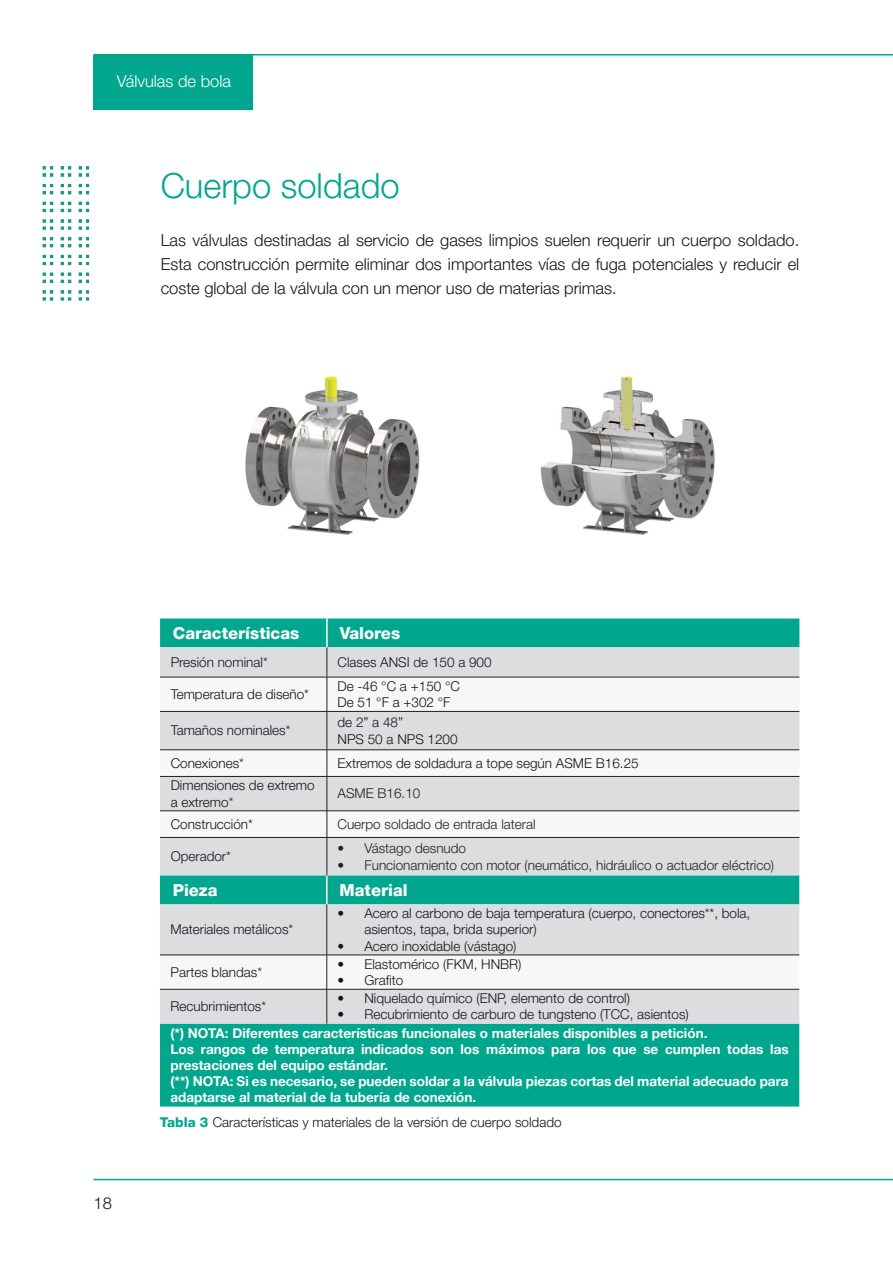
<style>
.page{position:relative;width:893px;height:1263px;background:#fff}
.page>*{position:absolute;margin:0;border:0;box-sizing:border-box;transform-origin:0 0}
.Testo{font:300 34.5px "Helvetica Neue LT Pro";color:#00a78e}
.Testo-2{font:300 16.5px/24px "Helvetica Neue LT Pro";color:#121418;text-align:justify}
.titoli_tabella_bianc{font:800 16.5px "Helvetica Neue LT Pro";color:#fff}
.t1{font:300 16.5px "Helvetica Neue LT Pro";color:#fff}
.testo_tabella{font:300 13.5px/16.2px "Helvetica Neue LT Pro";color:#121418}
.testo_tabella-2{font:700 13.5px/16.2px "Helvetica Neue LT Pro";color:#fff}
.testo_tabella-3{font:300 13.5px "Helvetica Neue LT Pro";color:#231f20}
.s1{font-weight:800;color:#00a78e}
</style>
<div class="page">
<div style="left:94px;top:55px;width:159px;height:55px;background:#00a78e"></div>
<img style="left:42px;top:166px;width:48px;height:135px">
<hr style="left:94px;top:1179px;width:799px;height:1px;background:#00a78e">
<hr style="left:94px;top:54px;width:799px;height:2px;background:#00a78e">
<div style="left:160px;top:618px;width:639px;height:29px;background:#00a78e"></div>
<div style="left:160px;top:647px;width:639px;height:228px;background:#dcdddf"></div>
<svg style="left:160px;top:678px;width:639px;height:159px"></svg>
<hr style="left:326px;top:618px;width:2px;height:29px;background:#fff">
<hr style="left:327px;top:647px;width:1px;height:30px;background:#231f20">
<hr style="left:160px;top:677px;width:167px;height:1px;background:#231f20">
<hr style="left:327px;top:677px;width:472px;height:1px;background:#231f20">
<hr style="left:327px;top:677px;width:1px;height:34px;background:#231f20">
<hr style="left:160px;top:711px;width:167px;height:1px;background:#231f20">
<hr style="left:327px;top:711px;width:472px;height:1px;background:#231f20">
<hr style="left:327px;top:712px;width:1px;height:38px;background:#231f20">
<hr style="left:160px;top:749px;width:167px;height:1px;background:#231f20">
<hr style="left:327px;top:749px;width:472px;height:1px;background:#231f20">
<svg style="left:327px;top:750px;width:1px;height:26px"></svg>
<hr style="left:160px;top:776px;width:167px;height:1px;background:#231f20">
<hr style="left:327px;top:776px;width:472px;height:1px;background:#231f20">
<hr style="left:327px;top:777px;width:1px;height:34px;background:#231f20">
<hr style="left:160px;top:810px;width:167px;height:1px;background:#231f20">
<hr style="left:327px;top:810px;width:472px;height:1px;background:#231f20">
<svg style="left:327px;top:811px;width:1px;height:26px"></svg>
<hr style="left:160px;top:837px;width:167px;height:1px;background:#231f20">
<hr style="left:327px;top:837px;width:472px;height:1px;background:#231f20">
<hr style="left:327px;top:838px;width:1px;height:38px;background:#231f20">
<div style="left:160px;top:875px;width:639px;height:231px;background:#00a78e"></div>
<div style="left:160px;top:904px;width:639px;height:119px;background:#dcdddf"></div>
<svg style="left:160px;top:956px;width:639px;height:33px"></svg>
<hr style="left:326px;top:875px;width:2px;height:29px;background:#fff">
<hr style="left:327px;top:904px;width:1px;height:51px;background:#231f20">
<hr style="left:160px;top:955px;width:167px;height:1px;background:#231f20">
<hr style="left:327px;top:955px;width:472px;height:1px;background:#231f20">
<hr style="left:327px;top:955px;width:1px;height:34px;background:#231f20">
<hr style="left:160px;top:989px;width:167px;height:1px;background:#231f20">
<hr style="left:327px;top:989px;width:472px;height:1px;background:#231f20">
<hr style="left:327px;top:989px;width:1px;height:34px;background:#231f20">
<img style="left:540px;top:376px;width:175px;height:159px">
<img style="left:245px;top:376px;width:175px;height:159px">
<p class="t1" style="left:117px;top:71px;width:116px">Válvulas de bola</p>
<p class="Testo" style="left:161px;top:165px;width:241px">Cuerpo soldado</p>
<p class="Testo-2" style="left:161px;top:228px;width:640px">Las válvulas destinadas al servicio de gases limpios suelen requerir un cuerpo soldado.<br>Esta construcción permite eliminar dos importantes vías de fuga potenciales y reducir el coste global de la válvula con un menor uso de materias primas.</p>
<p class="titoli_tabella_bianc" style="left:173px;top:623px;width:128px">Características</p>
<p class="titoli_tabella_bianc" style="left:340px;top:623px;width:62px">Valores</p>
<p class="testo_tabella" style="left:171px;top:654px;width:99px">Presión nominal*</p>
<p class="testo_tabella" style="left:338px;top:654px;width:156px">Clases ANSI de 150 a 900</p>
<p class="testo_tabella" style="left:171px;top:686px;width:140px">Temperatura de diseño*</p>
<p class="testo_tabella" style="left:338px;top:678px;width:124px">De -46 °C a +150 °C</p>
<p class="testo_tabella" style="left:338px;top:694px;width:114px">De 51 °F a +302 °F</p>
<p class="testo_tabella" style="left:171px;top:722px;width:121px">Tamaños nominales*</p>
<p class="testo_tabella" style="left:338px;top:714px;width:67px">de 2” a 48”</p>
<p class="testo_tabella" style="left:338px;top:730px;width:122px">NPS 50 a NPS 1200</p>
<p class="testo_tabella" style="left:171px;top:755px;width:75px">Conexiones*</p>
<p class="testo_tabella" style="left:338px;top:755px;width:303px">Extremos de soldadura a tope según ASME B16.25</p>
<p class="testo_tabella" style="left:171px;top:777px;width:146px">Dimensiones de extremo a extremo*</p>
<p class="testo_tabella-3" style="left:338px;top:785px;width:84px">ASME B16.10</p>
<p class="testo_tabella" style="left:171px;top:816px;width:84px">Construcción*</p>
<p class="testo_tabella-3" style="left:338px;top:816px;width:200px">Cuerpo soldado de entrada lateral</p>
<p class="testo_tabella" style="left:171px;top:848px;width:62px">Operador*</p>
<p class="testo_tabella-3" style="left:338px;top:840px;width:130px">• Vástago desnudo</p>
<p class="testo_tabella-3" style="left:338px;top:856px;width:438px">• Funcionamiento con motor (neumático, hidráulico o actuador eléctrico)</p>
<p class="titoli_tabella_bianc" style="left:173px;top:880px;width:46px">Pieza</p>
<p class="titoli_tabella_bianc" style="left:340px;top:880px;width:70px">Material</p>
<p class="testo_tabella" style="left:171px;top:921px;width:124px">Materiales metálicos*</p>
<p class="testo_tabella" style="left:364px;top:905px;width:387px;text-indent:-27px">• Acero al carbono de baja temperatura (cuerpo, conectores**, bola, asientos, tapa, brida superior)</p>
<p class="testo_tabella" style="left:337px;top:937px;width:181px">• Acero inoxidable (vástago)</p>
<p class="testo_tabella" style="left:171px;top:964px;width:93px">Partes blandas*</p>
<p class="testo_tabella" style="left:337px;top:956px;width:186px">• Elastomérico (FKM, HNBR)</p>
<p class="testo_tabella" style="left:337px;top:972px;width:67px">• Grafito</p>
<p class="Testo-2" style="left:94px;top:1191px;width:20px">18</p>
<p class="testo_tabella" style="left:337px;top:990px;width:294px">• Niquelado químico (ENP, elemento de control)</p>
<p class="testo_tabella" style="left:337px;top:1006px;width:353px">• Recubrimiento de carburo de tungsteno (TCC, asientos)</p>
<p class="testo_tabella-2" style="left:171px;top:1024px;width:538px">(*) NOTA: Diferentes características funcionales o materiales disponibles a petición.</p>
<p class="testo_tabella-2" style="left:171px;top:1040px;width:620px">Los rangos de temperatura indicados son los máximos para los que se cumplen todas las prestaciones del equipo estándar.</p>
<p class="testo_tabella-2" style="left:171px;top:1073px;width:620px">(**) NOTA: Si es necesario, se pueden soldar a la válvula piezas cortas del material adecuado para adaptarse al material de la tubería de conexión.</p>
<p class="testo_tabella" style="left:160px;top:1114px;width:403px"><span class="s1">Tabla 3</span> Características y materiales de la versión de cuerpo soldado</p>
<p class="testo_tabella" style="left:171px;top:998px;width:97px">Recubrimientos*</p>
</div>
